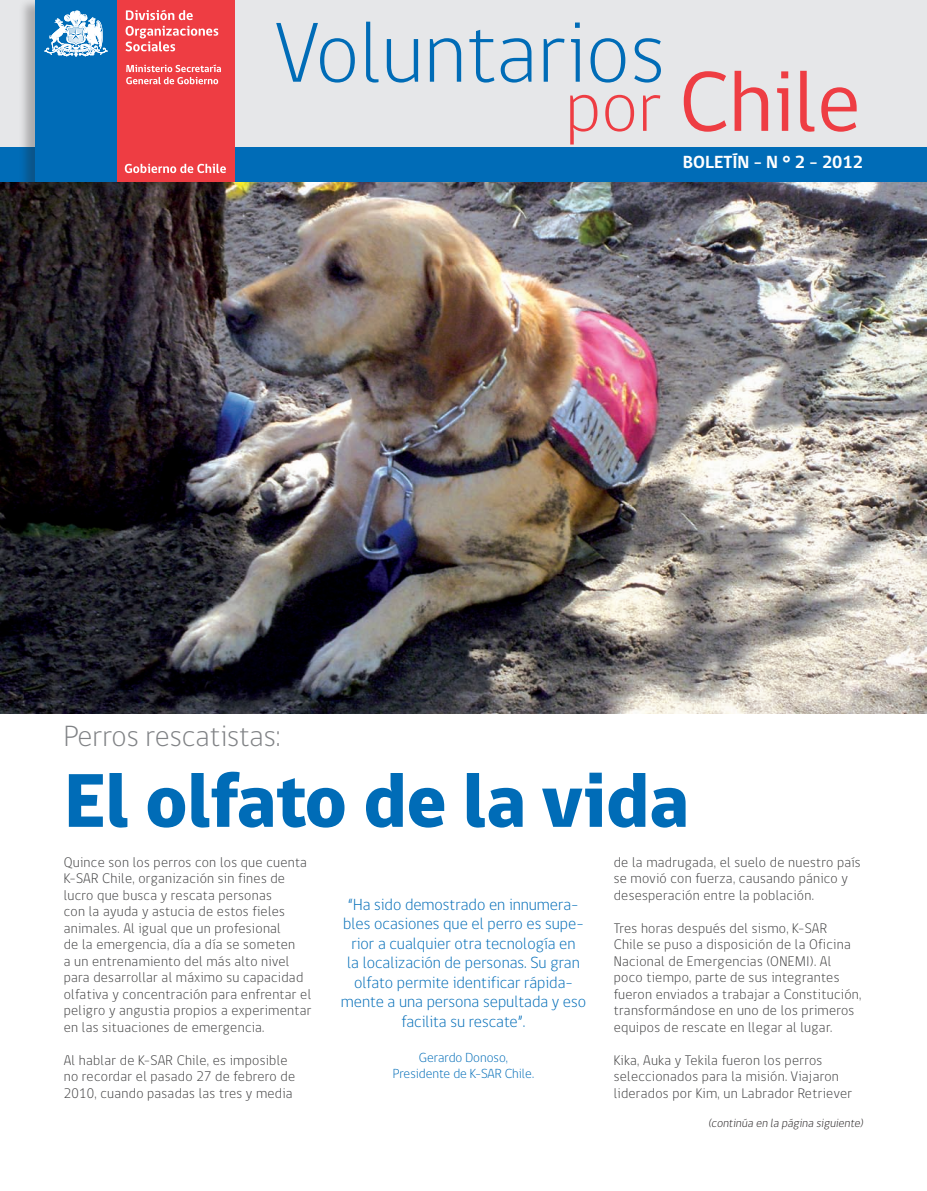
<style>
.page{position:relative;width:927px;height:1191px;background:#fff}
.page>*{position:absolute;margin:0;border:0;box-sizing:border-box;transform-origin:0 0}
.t1{font:300 87px "gob CL";color:#006cb7}
.t2{font:87px "gob CL";color:#ee3d43}
.t3{font:800 78px "gob CL";letter-spacing:-.01em;color:#006cb7}
.t4{font:300 30px "gob CL";color:#808285}
.t5{font:700 18px "gob CL";color:#fff}
.t6{font:300 16.5px/19.5px "gob CL";color:#006cb7;text-align:center}
.t7{font:300 14.25px/16.5px "gob CL";letter-spacing:.02em;color:#3e3e3f}
.t8{font:300 13.5px/15.8px "gob CL";color:#006cb7;text-align:center}
.t9{font:300 12px "gob CL";color:#231f20}
.s1{font-weight:300;font-size:72px}
</style>
<div class="page">
<img style="left:0;top:182px;width:927px;height:531px">
<div style="left:0;top:0;width:927px;height:152px;background:#e6e7e9"></div>
<div style="left:0;top:147px;width:927px;height:35px;background:#006cb7"></div>
<div style="left:18px;top:0;width:223px;height:202px;background:#231f20;opacity:.3"></div>
<div style="left:117px;top:0;width:118px;height:181px;background:#ee3d43"></div>
<div style="left:35px;top:0;width:82px;height:181px;background:#006cb7"></div>
<svg style="left:44px;top:10px;width:64px;height:47px"></svg>
<svg style="left:126px;top:10px;width:67px;height:10px"></svg>
<svg style="left:126px;top:26px;width:92px;height:25px"></svg>
<svg style="left:126px;top:65px;width:95px;height:19px"></svg>
<svg style="left:125px;top:164px;width:101px;height:9px"></svg>
<h1 class="t1" style="left:275px;top:-7px;width:391px">Voluntarios</h1>
<h1 class="t2" style="left:565px;top:42px;width:297px"><span class="s1">por</span> Chile</h1>
<p class="t5" style="left:683px;top:150px;width:182px">BOLETÍN - N ° 2 - 2012</p>
<h3 class="t4" style="left:64px;top:715px;width:218px">Perros rescatistas:</h3>
<h2 class="t3" style="left:64px;top:747px;width:627px">El olfato de la vida</h2>
<p class="t7" style="left:64px;top:854px;width:249px">Quince son los perros con los que cuenta K-SAR Chile, organización sin fines de lucro que busca y rescata personas<br>con la ayuda y astucia de estos fieles animales. Al igual que un profesional<br>de la emergencia, día a día se someten<br>a un entrenamiento del más alto nivel para desarrollar al máximo su capacidad olfativa y concentración para enfrentar el peligro y angustia propios a experimentar en las situaciones de emergencia.</p>
<p class="t7" style="left:64px;top:1052px;width:233px">Al hablar de K-SAR Chile, es imposible no recordar el pasado 27 de febrero de<br>2010, cuando pasadas las tres y media</p>
<p class="t7" style="left:614px;top:854px;width:248px">de la madrugada, el suelo de nuestro país se movió con fuerza, causando pánico y desesperación entre la población.</p>
<p class="t7" style="left:614px;top:920px;width:249px">Tres horas después del sismo, K-SAR<br>Chile se puso a disposición de la Oficina Nacional de Emergencias (ONEMI). Al poco tiempo, parte de sus integrantes fueron enviados a trabajar a Constitución, transformándose en uno de los primeros equipos de rescate en llegar al lugar.</p>
<p class="t7" style="left:614px;top:1052px;width:240px">Kika, Auka y Tekila fueron los perros seleccionados para la misión. Viajaron liderados por Kim, un Labrador Retriever</p>
<p class="t9" style="left:708px;top:1115px;width:159px">(continúa en la página siguiente)</p>
<p class="t6" style="left:341px;top:895px;width:247px">“Ha sido demostrado en innumera&shy;bles ocasiones que el perro es supe&shy;rior a cualquier otra tecnología en<br>la localización de personas. Su gran olfato permite identificar rápida&shy;mente a una persona sepultada y eso facilita su rescate”.</p>
<p class="t8" style="left:393px;top:1050px;width:143px">Gerardo Donoso,<br>Presidente de K-SAR Chile.</p>
</div>
